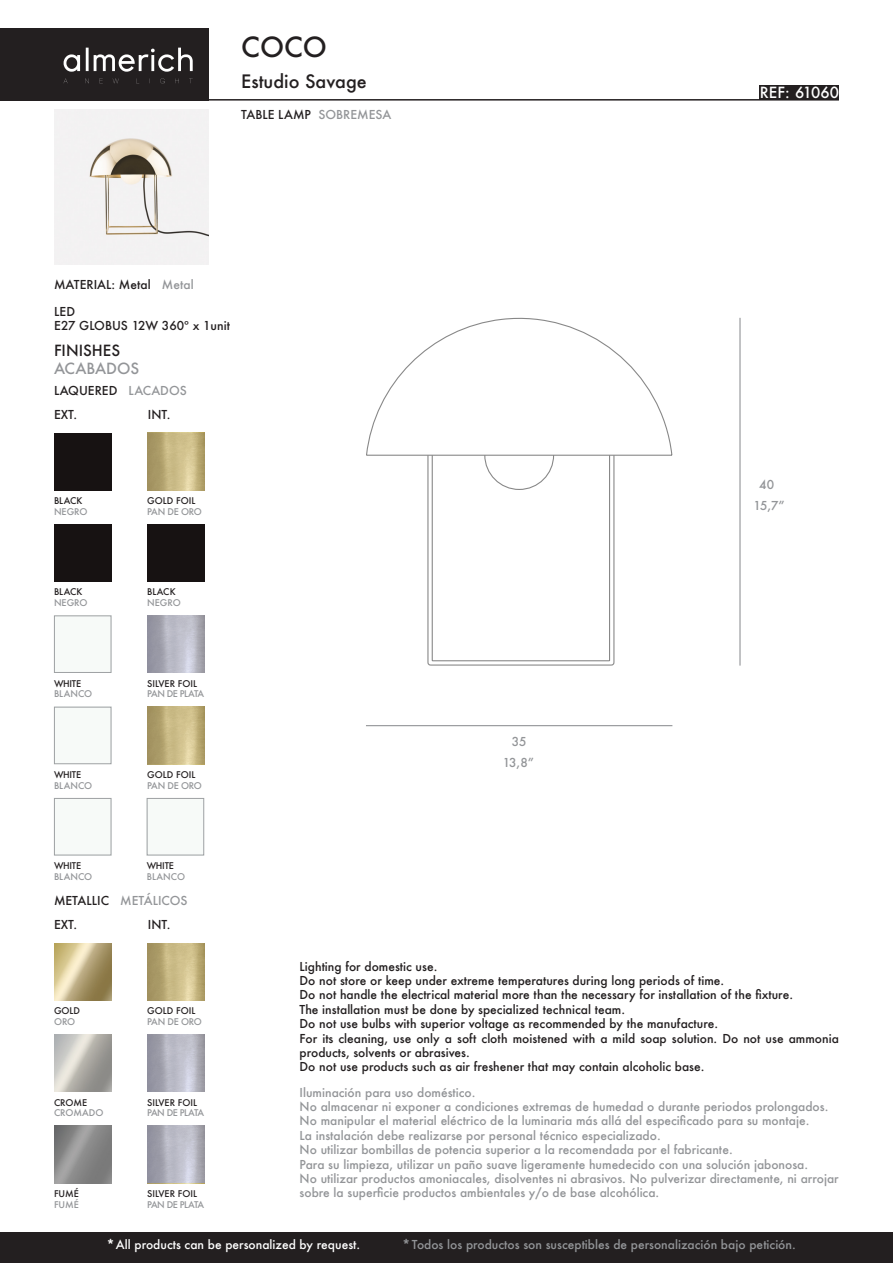
<style>
.page{position:relative;width:893px;height:1263px;background:#fff}
.page>*{position:absolute;margin:0;border:0;box-sizing:border-box;transform-origin:0 0}
.t1{font:500 27px "Futura";color:#231f20}
.t2{font:500 18px "Futura";color:#231f20}
.t3{font:500 15px "Futura";color:#fff}
.t4{font:500 15px "Futura";color:#231f20}
.t5{font:500 15px "Futura";color:#939598}
.t6{font:500 13.5px "Futura";color:#fff}
.t7{font:500 13.5px "Futura";color:#939598}
.t8{font:500 12px/14.4px "Futura";color:#939598}
.t9{font:500 12px/14.4px "Futura";color:#231f20}
.t10{font:500 12px "Futura";color:#fff}
.t11{font:500 9px "Futura";color:#231f20}
.t12{font:500 9px "Futura";letter-spacing:-.01em;color:#939598}
.t13{font:500 9px "Futura";letter-spacing:-.05em;color:#939598}
.s1{color:#939598}
.s2{color:#231f20}
</style>
<div class="page">
<div style="left:0;top:28px;width:209px;height:73px;background:#231f20"></div>
<svg style="left:64px;top:78px;width:129px;height:5px"></svg>
<svg style="left:64px;top:48px;width:129px;height:24px"></svg>
<div style="left:760px;top:86px;width:79px;height:14px;background:#231f20"></div>
<img style="left:54px;top:110px;width:155px;height:155px">
<div style="left:54px;top:433px;width:57px;height:57px;background:#171212"></div>
<div style="left:54px;top:524px;width:57px;height:58px;background:#171212"></div>
<div style="left:147px;top:524px;width:58px;height:58px;background:#171212"></div>
<div style="left:54px;top:615px;width:57px;height:58px;background:#f7faf8"></div>
<div style="left:54px;top:615px;width:57px;height:58px;border:1px solid #9ea1a3"></div>
<div style="left:54px;top:707px;width:57px;height:57px;background:#f7faf8"></div>
<div style="left:54px;top:707px;width:57px;height:57px;border:1px solid #9ea1a3"></div>
<div style="left:54px;top:798px;width:57px;height:57px;background:#f7faf8"></div>
<div style="left:54px;top:798px;width:57px;height:57px;border:1px solid #9ea1a3"></div>
<div style="left:147px;top:798px;width:57px;height:57px;background:#f7faf8"></div>
<div style="left:147px;top:798px;width:57px;height:57px;border:1px solid #9ea1a3"></div>
<hr style="left:0;top:99px;width:839px;height:2px;background:#231f20">
<div style="left:0;top:1232px;width:893px;height:31px;background:#231f20"></div>
<img style="left:54px;top:943px;width:57px;height:57px">
<img style="left:54px;top:1125px;width:57px;height:58px">
<hr style="left:739px;top:318px;width:2px;height:348px;background:#939598">
<hr style="left:366px;top:725px;width:306px;height:1px;background:#939598">
<svg style="left:366px;top:317px;width:307px;height:349px"></svg>
<svg style="left:147px;top:433px;width:58px;height:57px;background:#c0b07c"></svg>
<svg style="left:147px;top:707px;width:58px;height:57px;background:#c0b07c"></svg>
<svg style="left:147px;top:943px;width:58px;height:57px;background:#c0b07c"></svg>
<svg style="left:147px;top:1034px;width:58px;height:58px;background:#afb0bc"></svg>
<svg style="left:147px;top:615px;width:58px;height:58px;background:#afb0bc"></svg>
<svg style="left:147px;top:1125px;width:58px;height:58px;background:#afb0bc"></svg>
<p class="t1" style="left:241px;top:29px;width:87px">COCO</p>
<p class="t2" style="left:241px;top:69px;width:127px">Estudio Savage</p>
<p class="t9" style="left:241px;top:107px;width:152px">TABLE LAMP <span class="s1">SOBREMESA</span></p>
<p class="t3" style="left:760px;top:82px;width:81px">REF: 61060</p>
<p class="t9" style="left:54px;top:277px;width:141px">MATERIAL: Metal <span class="s1">Metal</span></p>
<p class="t9" style="left:54px;top:304px;width:22px">LED</p>
<p class="t9" style="left:54px;top:318px;width:177px">E27 GLOBUS 12W 360º x 1unit</p>
<p class="t4" style="left:54px;top:340px;width:68px">FINISHES</p>
<p class="t5" style="left:54px;top:358px;width:87px">ACABADOS</p>
<p class="t9" style="left:54px;top:383px;width:134px">LAQUERED <span class="s1">LACADOS</span></p>
<p class="t9" style="left:54px;top:407px;width:25px">EXT.</p>
<p class="t9" style="left:148px;top:407px;width:24px">INT.</p>
<p class="t11" style="left:54px;top:494px;width:30px">BLACK</p>
<p class="t12" style="left:54px;top:505px;width:35px">NEGRO</p>
<p class="t11" style="left:147px;top:494px;width:50px">GOLD FOIL</p>
<p class="t12" style="left:147px;top:505px;width:56px">PAN DE ORO</p>
<p class="t11" style="left:54px;top:586px;width:30px">BLACK</p>
<p class="t12" style="left:54px;top:597px;width:35px">NEGRO</p>
<p class="t11" style="left:147px;top:586px;width:30px">BLACK</p>
<p class="t12" style="left:147px;top:597px;width:35px">NEGRO</p>
<p class="t11" style="left:54px;top:677px;width:29px">WHITE</p>
<p class="t12" style="left:54px;top:688px;width:40px">BLANCO</p>
<p class="t11" style="left:147px;top:677px;width:51px">SILVER FOIL</p>
<p class="t13" style="left:147px;top:688px;width:59px">PAN DE PLATA</p>
<p class="t11" style="left:54px;top:768px;width:29px">WHITE</p>
<p class="t12" style="left:54px;top:779px;width:40px">BLANCO</p>
<p class="t11" style="left:147px;top:768px;width:50px">GOLD FOIL</p>
<p class="t12" style="left:147px;top:779px;width:56px">PAN DE ORO</p>
<p class="t11" style="left:54px;top:860px;width:29px">WHITE</p>
<p class="t12" style="left:54px;top:870px;width:40px">BLANCO</p>
<p class="t11" style="left:147px;top:860px;width:29px">WHITE</p>
<p class="t12" style="left:147px;top:870px;width:40px">BLANCO</p>
<p class="t8" style="left:54px;top:893px;width:135px"><span class="s2">METALLIC</span> METÁLICOS</p>
<p class="t9" style="left:54px;top:917px;width:25px">EXT.</p>
<p class="t9" style="left:148px;top:917px;width:24px">INT.</p>
<p class="t11" style="left:54px;top:1005px;width:28px">GOLD</p>
<p class="t12" style="left:54px;top:1015px;width:23px">ORO</p>
<p class="t11" style="left:147px;top:1004px;width:50px">GOLD FOIL</p>
<p class="t12" style="left:147px;top:1015px;width:56px">PAN DE ORO</p>
<p class="t11" style="left:54px;top:1096px;width:35px">CROME</p>
<p class="t12" style="left:54px;top:1107px;width:51px">CROMADO</p>
<p class="t11" style="left:147px;top:1096px;width:51px">SILVER FOIL</p>
<p class="t13" style="left:147px;top:1107px;width:59px">PAN DE PLATA</p>
<p class="t11" style="left:54px;top:1187px;width:26px">FUMÉ</p>
<p class="t12" style="left:54px;top:1198px;width:26px">FUMÉ</p>
<p class="t11" style="left:147px;top:1187px;width:51px">SILVER FOIL</p>
<p class="t13" style="left:147px;top:1198px;width:59px">PAN DE PLATA</p>
<p class="t8" style="left:759px;top:477px;width:16px">40</p>
<p class="t8" style="left:512px;top:734px;width:16px">35</p>
<p class="t8" style="left:503px;top:755px;width:33px">13,8”</p>
<p class="t8" style="left:754px;top:499px;width:33px">15,7”</p>
<p class="t9" style="left:300px;top:959px;width:139px">Lighting for domestic use.</p>
<p class="t9" style="left:300px;top:973px;width:426px">Do not store or keep under extreme temperatures during long periods of time.</p>
<p class="t9" style="left:300px;top:988px;width:495px">Do not handle the electrical material more than the necessary for installation of the fixture.</p>
<p class="t9" style="left:300px;top:1002px;width:327px">The installation must be done by specialized technical team.</p>
<p class="t9" style="left:300px;top:1016px;width:420px">Do not use bulbs with superior voltage as recommended by the manufacture.</p>
<p class="t9" style="left:300px;top:1031px;width:541px">For its cleaning, use only a soft cloth moistened with a mild soap solution. Do not use ammonia products, solvents or abrasives.</p>
<p class="t9" style="left:300px;top:1060px;width:406px">Do not use products such as air freshener that may contain alcoholic base.</p>
<p class="t8" style="left:300px;top:1085px;width:177px">Iluminación para uso doméstico.</p>
<p class="t8" style="left:300px;top:1099px;width:530px">No almacenar ni exponer a condiciones extremas de humedad o durante periodos prolongados.</p>
<p class="t8" style="left:300px;top:1114px;width:511px">No manipular el material eléctrico de la luminaria más allá del especificado para su montaje.</p>
<p class="t8" style="left:300px;top:1128px;width:363px">La instalación debe realizarse por personal técnico especializado.</p>
<p class="t8" style="left:300px;top:1142px;width:435px">No utilizar bombillas de potencia superior a la recomendada por el fabricante.</p>
<p class="t8" style="left:300px;top:1157px;width:510px">Para su limpieza, utilizar un paño suave ligeramente humedecido con una solución jabonosa.</p>
<p class="t8" style="left:300px;top:1171px;width:541px">No utilizar productos amoniacales, disolventes ni abrasivos. No pulverizar directamente, ni arrojar sobre la superficie productos ambientales y/o de base alcohólica.</p>
<p class="t6" style="left:106px;top:1236px;width:10px">*</p>
<p class="t10" style="left:116px;top:1236px;width:246px">All products can be personalized by request.</p>
<p class="t7" style="left:402px;top:1236px;width:10px">*</p>
<p class="t8" style="left:412px;top:1237px;width:386px">Todos los productos son susceptibles de personalización bajo petición.</p>
</div>
